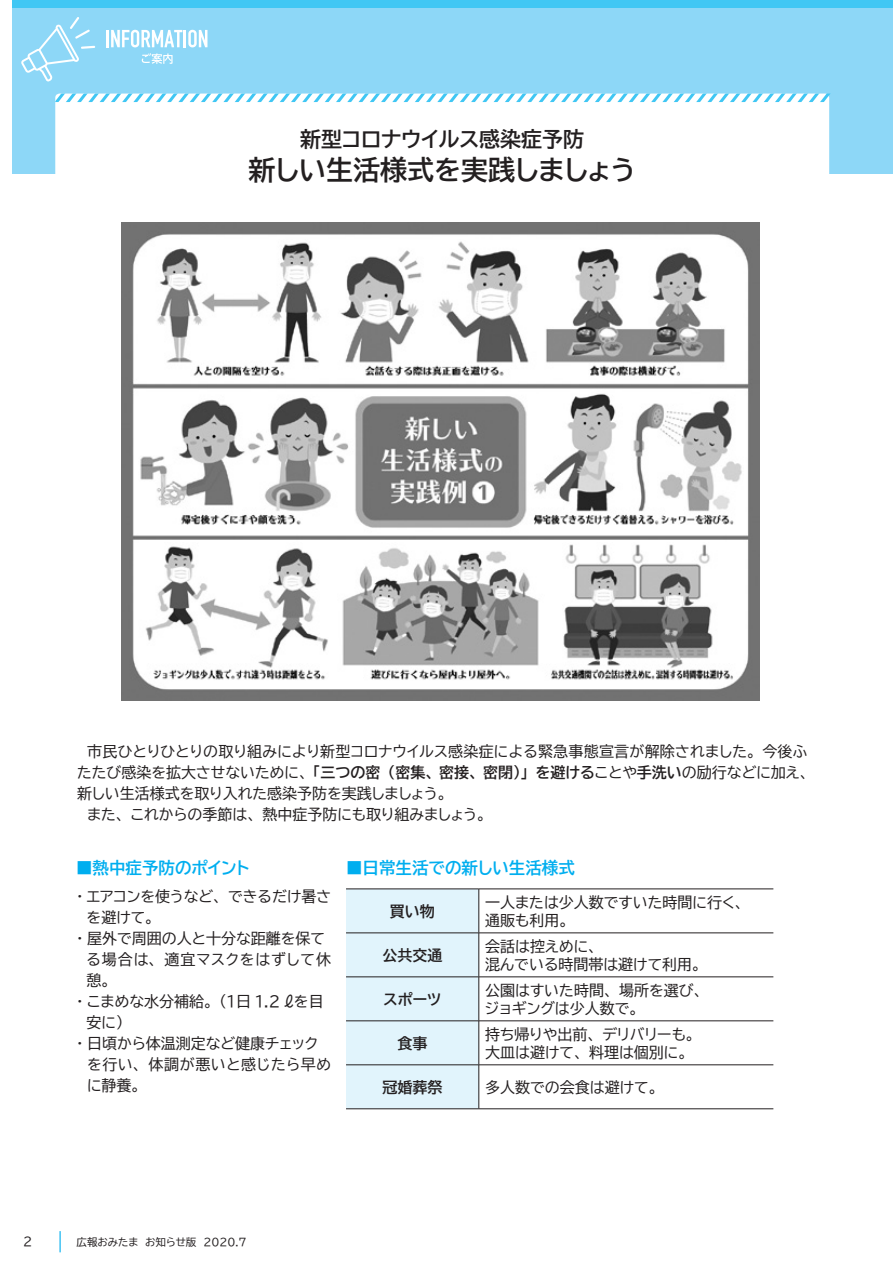
<style>
.page{position:relative;width:893px;height:1263px;background:#fff}
.page>*{position:absolute;margin:0;border:0;box-sizing:border-box;transform-origin:0 0}
.t1{font:27px "BIZ UDP Gothic Bold";color:#231f20}
.t2{font:21px "BIZ UDP Gothic Bold";color:#231f20}
.t3{font:16.5px "BIZ UDP Gothic Bold";color:#00aeef}
.t4{font:15px/18px "BIZ UDP Gothic";color:#231f20}
.t5{font:15px "BIZ UDP Gothic Bold";color:#231f20}
.t6{font:15px "BIZ UDP Gothic";letter-spacing:.06em;color:#231f20}
.t7{font:15px "BIZ UDP Gothic";letter-spacing:.04em;color:#231f20}
.t8{font:12px "BIZ UDP Gothic";color:#231f20}
.t9{font:10.5px "BIZ UDP Gothic";color:#231f20}
.s1{font-family:"BIZ UDP Gothic Bold"}
</style>
<div class="page">
<div style="left:13px;top:0;width:880px;height:9px;background:#40c7f4"></div>
<svg style="left:60px;top:1231px;width:1px;height:21px"></svg>
<div style="left:13px;top:9px;width:880px;height:165px;background:#8dd7f7"></div>
<div style="left:55px;top:94px;width:774px;height:1084px;background:#fff;border-radius:4px"></div>
<svg style="left:21px;top:17px;width:74px;height:64px"></svg>
<hr style="left:106px;top:30px;width:3px;height:17px;background:#fff">
<svg style="left:111px;top:30px;width:96px;height:17px"></svg>
<svg style="left:142px;top:53px;width:31px;height:11px"></svg>
<svg style="left:55px;top:94px;width:775px;height:8px"></svg>
<img style="left:121px;top:222px;width:638px;height:479px">
<div style="left:346px;top:890px;width:133px;height:218px;background:#e1f4fc"></div>
<hr style="left:346px;top:889px;width:133px;height:1px;background:#231f20">
<hr style="left:479px;top:889px;width:294px;height:1px;background:#231f20">
<hr style="left:479px;top:889px;width:1px;height:44px;background:#231f20">
<hr style="left:346px;top:933px;width:133px;height:1px;background:#231f20">
<hr style="left:479px;top:933px;width:294px;height:1px;background:#231f20">
<hr style="left:479px;top:933px;width:1px;height:44px;background:#231f20">
<hr style="left:346px;top:976px;width:133px;height:1px;background:#231f20">
<hr style="left:479px;top:976px;width:294px;height:1px;background:#231f20">
<hr style="left:479px;top:977px;width:1px;height:44px;background:#231f20">
<hr style="left:346px;top:1020px;width:133px;height:1px;background:#231f20">
<hr style="left:479px;top:1020px;width:294px;height:1px;background:#231f20">
<hr style="left:479px;top:1021px;width:1px;height:44px;background:#231f20">
<hr style="left:346px;top:1064px;width:133px;height:1px;background:#231f20">
<hr style="left:479px;top:1064px;width:294px;height:1px;background:#231f20">
<hr style="left:479px;top:1065px;width:1px;height:43px;background:#231f20">
<hr style="left:346px;top:1108px;width:133px;height:1px;background:#231f20">
<hr style="left:479px;top:1108px;width:294px;height:1px;background:#231f20">
<h2 class="t2" style="left:300px;top:129px;width:286px">新型コロナウイルス感染症予防</h2>
<h1 class="t1" style="left:249px;top:156px;width:389px">新しい生活様式を実践しましょう</h1>
<p class="t4" style="left:77px;top:741px;width:733px;line-height:21px">　市民ひとりひとりの取り組みにより新型コロナウイルス感染症による緊急事態宣言が解除されました。今後ふたたび感染を拡大させないために、<span class="s1">「三つの密（密集、密接、密閉）」を避ける</span>ことや<span class="s1">手洗い</span>の励行などに加え、新しい生活様式を取り入れた感染予防を実践しましょう。<br>　また、これからの季節は、熱中症予防にも取り組みましょう。</p>
<p class="t3" style="left:76px;top:859px;width:175px">■熱中症予防のポイント</p>
<p class="t4" style="left:76px;top:887px;width:257px">・エアコンを使うなど、できるだけ暑さ</p>
<p class="t4" style="left:87px;top:908px;width:69px">を避けて。</p>
<p class="t4" style="left:76px;top:929px;width:250px">・屋外で周囲の人と十分な距離を保て</p>
<p class="t6" style="left:87px;top:952px;width:246px">る場合は、適宜マスクをはずして休</p>
<p class="t4" style="left:87px;top:971px;width:25px">憩。</p>
<p class="t4" style="left:76px;top:992px;width:249px">・こまめな水分補給。（１日 1.2 ℓを目</p>
<p class="t4" style="left:87px;top:1013px;width:39px">安に）</p>
<p class="t4" style="left:76px;top:1034px;width:243px">・日頃から体温測定など健康チェック</p>
<p class="t7" style="left:87px;top:1057px;width:246px">を行い、体調が悪いと感じたら早め</p>
<p class="t4" style="left:87px;top:1076px;width:55px">に静養。</p>
<p class="t3" style="left:346px;top:859px;width:230px">■日常生活での新しい生活様式</p>
<p class="t5" style="left:390px;top:903px;width:46px">買い物</p>
<p class="t4" style="left:485px;top:893px;width:260px">一人または少人数ですいた時間に行く、通販も利用。</p>
<p class="t5" style="left:382px;top:947px;width:61px">公共交通</p>
<p class="t4" style="left:485px;top:937px;width:217px">会話は控えめに、<br>混んでいる時間帯は避けて利用。</p>
<p class="t5" style="left:384px;top:991px;width:59px">スポーツ</p>
<p class="t4" style="left:485px;top:981px;width:219px">公園はすいた時間、場所を選び、ジョギングは少人数で。</p>
<p class="t5" style="left:397px;top:1035px;width:31px">食事</p>
<p class="t4" style="left:485px;top:1025px;width:211px">持ち帰りや出前、デリバリーも。大皿は避けて、料理は個別に。</p>
<p class="t5" style="left:382px;top:1079px;width:61px">冠婚葬祭</p>
<p class="t4" style="left:485px;top:1078px;width:174px">多人数での会食は避けて。</p>
<p class="t8" style="left:23px;top:1236px;width:11px">2</p>
<p class="t9" style="left:77px;top:1236px;width:172px">広報おみたま　お知らせ版　2020.7</p>
</div>
